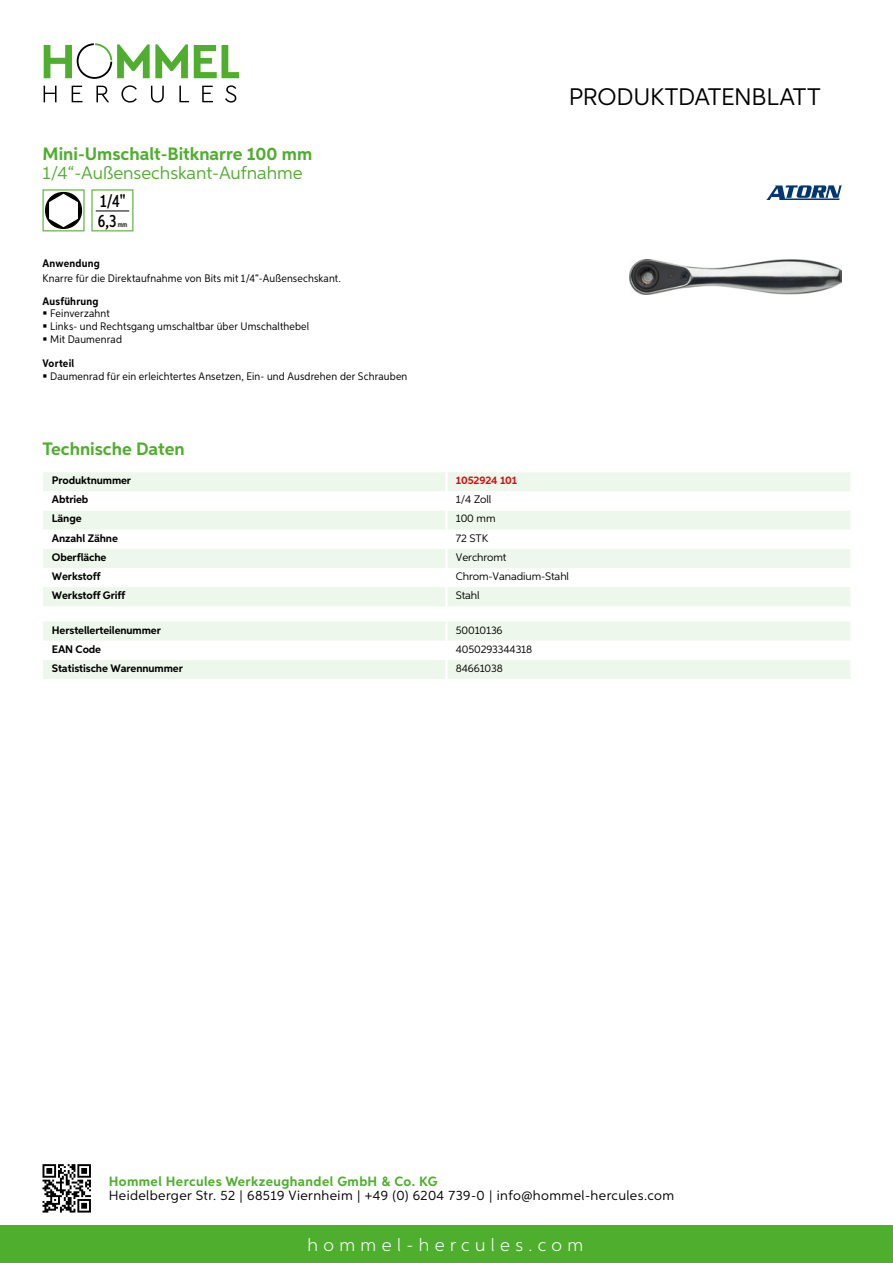
<style>
.page{position:relative;width:893px;height:1263px;background:#fff}
.page>*{position:absolute;margin:0;border:0;box-sizing:border-box;transform-origin:0 0}
.t1{font:24px "Aspira";letter-spacing:-.01em;color:#000}
.t2{font:700 18px "Aspira";color:#50ae2f}
.t3{font:18px "Aspira";color:#50ae2f}
.t4{font:300 18px "Aspira";letter-spacing:.3em;color:#fff}
.t5{font:500 17.85px/20.4px "Aspira XX Nar";color:#000}
.t6{font:13.5px "Aspira";letter-spacing:.03em;color:#000}
.t7{font:700 13.5px "Aspira";letter-spacing:.03em;color:#50ae2f}
.t8{font:10.95px/12.8px "Aspira Nar";letter-spacing:.015em;color:#000}
.t9{font:700 10.95px "Aspira";letter-spacing:-.01em;color:#000}
.t10{font:10.95px "Aspira";letter-spacing:-.01em;color:#000}
.t11{font:700 10.95px "Aspira Nar";letter-spacing:.02em;color:#000}
.t12{font:700 10.95px "Aspira";letter-spacing:-.01em;color:#cd1013}
.t13{font:500 7.35px "Aspira XX Nar";color:#000}
</style>
<div class="page">
<div style="left:0;top:1226px;width:893px;height:37px;background:#50ae2f"></div>
<svg style="left:43px;top:1164px;width:48px;height:48px"></svg>
<svg style="left:194px;top:45px;width:45px;height:33px"></svg>
<svg style="left:44px;top:43px;width:144px;height:36px"></svg>
<svg style="left:44px;top:86px;width:13px;height:16px"></svg>
<svg style="left:72px;top:86px;width:10px;height:16px"></svg>
<svg style="left:96px;top:86px;width:13px;height:16px"></svg>
<svg style="left:121px;top:85px;width:16px;height:18px"></svg>
<svg style="left:151px;top:86px;width:13px;height:17px"></svg>
<svg style="left:179px;top:86px;width:10px;height:16px"></svg>
<svg style="left:202px;top:86px;width:11px;height:16px"></svg>
<svg style="left:225px;top:85px;width:11px;height:18px"></svg>
<div style="left:43px;top:472px;width:807px;height:134px;background:#eef7eb"></div>
<svg style="left:43px;top:491px;width:807px;height:96px"></svg>
<hr style="left:445px;top:472px;width:3px;height:19px;background:#fff">
<hr style="left:445px;top:491px;width:3px;height:20px;background:#fff">
<hr style="left:445px;top:511px;width:3px;height:19px;background:#fff">
<hr style="left:445px;top:530px;width:3px;height:19px;background:#fff">
<hr style="left:445px;top:549px;width:3px;height:19px;background:#fff">
<hr style="left:445px;top:568px;width:3px;height:19px;background:#fff">
<hr style="left:445px;top:587px;width:3px;height:19px;background:#fff">
<svg style="left:43px;top:622px;width:807px;height:57px"></svg>
<hr style="left:445px;top:660px;width:3px;height:19px;background:#fff">
<svg style="left:43px;top:189px;width:42px;height:42px"></svg>
<svg style="left:91px;top:189px;width:42px;height:42px"></svg>
<hr style="left:96px;top:211px;width:33px;height:1px;background:#000">
<img style="left:629px;top:259px;width:213px;height:35px">
<svg style="left:766px;top:185px;width:76px;height:15px"></svg>
<h2 class="t2" style="left:43px;top:142px;width:271px">Mini-Umschalt-Bitknarre 100 mm</h2>
<h2 class="t3" style="left:43px;top:162px;width:262px">1/4“-Außensechskant-Aufnahme</h2>
<h3 class="t5" style="left:98px;top:191px;width:29px">1/4"<br>6,3</h3>
<p class="t13" style="left:118px;top:220px;width:11px">mm</p>
<p class="t11" style="left:43px;top:257px;width:59px">Anwendung</p>
<p class="t8" style="left:43px;top:272px;width:300px">Knarre für die Direktaufnahme von Bits mit 1/4“-Außensechskant.</p>
<p class="t11" style="left:43px;top:294px;width:58px">Ausführung</p>
<p class="t8" style="left:50px;top:307px;width:261px">Feinverzahnt<br>Links- und Rechtsgang umschaltbar über Umschalthebel<br>Mit Daumenrad</p>
<p class="t11" style="left:43px;top:357px;width:33px">Vorteil</p>
<p class="t8" style="left:50px;top:370px;width:359px">Daumenrad für ein erleichtertes Ansetzen, Ein- und Ausdrehen der Schrauben</p>
<h1 class="t1" style="left:569px;top:82px;width:253px">Produktdatenblatt</h1>
<h2 class="t2" style="left:43px;top:438px;width:144px">Technische Daten</h2>
<p class="t9" style="left:52px;top:474px;width:81px">Produktnummer</p>
<p class="t12" style="left:456px;top:474px;width:63px">1052924 101</p>
<p class="t9" style="left:52px;top:493px;width:38px">Abtrieb</p>
<p class="t10" style="left:456px;top:493px;width:37px">1/4 Zoll</p>
<p class="t9" style="left:52px;top:512px;width:31px">Länge</p>
<p class="t10" style="left:456px;top:512px;width:41px">100 mm</p>
<p class="t9" style="left:52px;top:531px;width:68px">Anzahl Zähne</p>
<p class="t10" style="left:456px;top:531px;width:27px">72 STK</p>
<p class="t9" style="left:52px;top:550px;width:56px">Oberfläche</p>
<p class="t10" style="left:456px;top:550px;width:52px">Verchromt</p>
<p class="t9" style="left:52px;top:569px;width:50px">Werkstoff</p>
<p class="t10" style="left:456px;top:569px;width:115px">Chrom-Vanadium-Stahl</p>
<p class="t9" style="left:52px;top:588px;width:75px">Werkstoff Griff</p>
<p class="t10" style="left:456px;top:589px;width:25px">Stahl</p>
<p class="t9" style="left:52px;top:623px;width:111px">Herstellerteilenummer</p>
<p class="t10" style="left:456px;top:623px;width:48px">50010136</p>
<p class="t9" style="left:52px;top:642px;width:51px">EAN Code</p>
<p class="t10" style="left:456px;top:642px;width:78px">4050293344318</p>
<p class="t9" style="left:52px;top:661px;width:132px">Statistische Warennummer</p>
<p class="t10" style="left:456px;top:661px;width:49px">84661038</p>
<p class="t7" style="left:109px;top:1172px;width:330px">Hommel Hercules Werkzeughandel GmbH &amp; Co. KG</p>
<p class="t6" style="left:109px;top:1187px;width:567px">Heidelberger Str. 52 | 68519 Viernheim | +49 (0) 6204 739-0 | info@hommel-hercules.com</p>
<h2 class="t4" style="left:307px;top:1234px;width:277px">hommel-hercules.com</h2>
</div>
